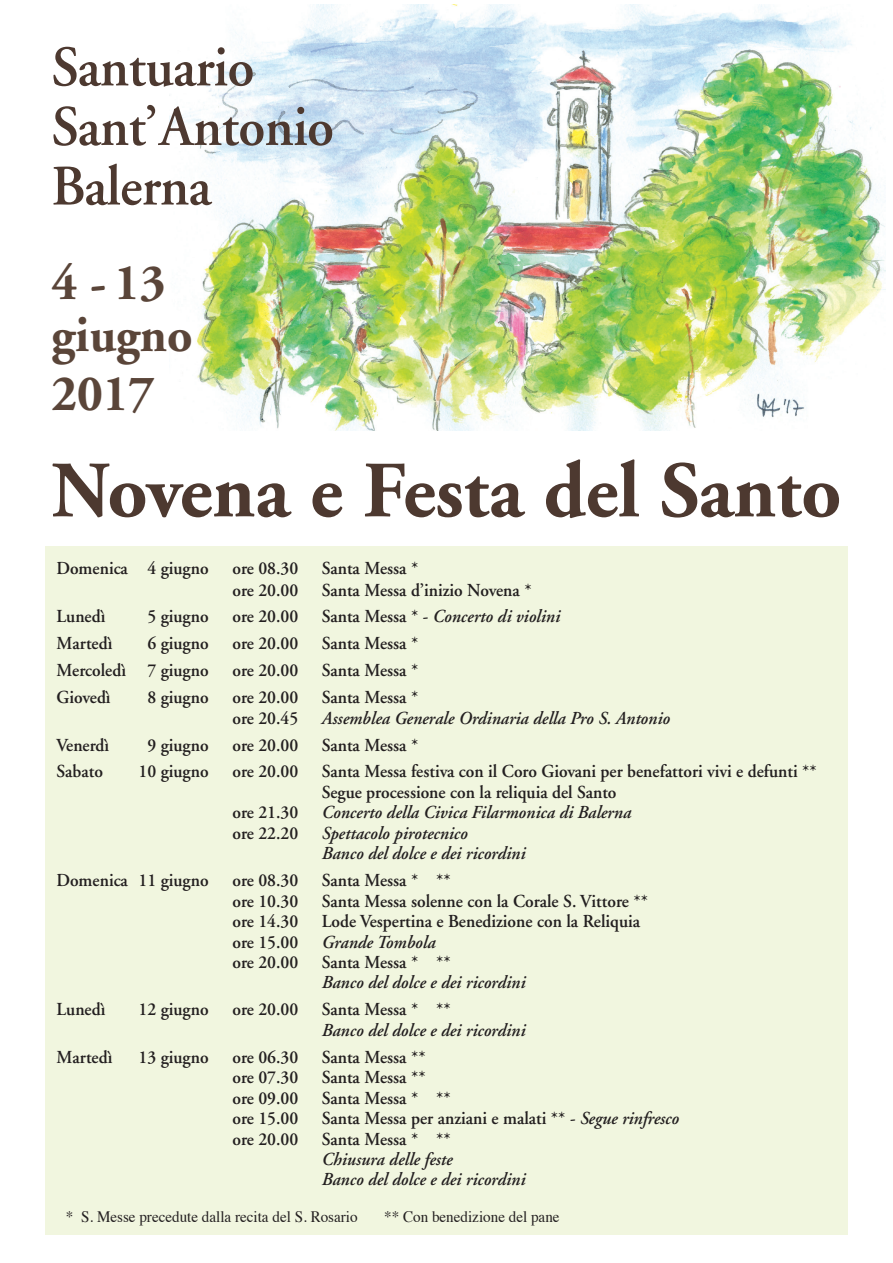
<style>
.page{position:relative;width:893px;height:1263px;background:#fff}
.page>*{position:absolute;margin:0;border:0;box-sizing:border-box;transform-origin:0 0}
.t1{font:700 79.5px "Adobe Garamond";color:#4d3930}
.t2{font:600 57.15px/59.6px "Adobe Garamond";letter-spacing:-.01em;color:#4d3930;scale:.95 1}
.t3{font:700 51px/52.1px "Adobe Garamond";color:#5a4539}
.t4{font:600 18.3px/20.4px "Adobe Garamond";color:#231f20;scale:.95 1}
.t5{font:italic 600 18.3px/20.4px "Adobe Garamond";color:#231f20;scale:.95 1}
.t6{font:15.9px "Times";color:#231f20;scale:.95 1}
.s1{font-style:normal}
.s2{font-style:italic}
</style>
<div class="page">
<img style="left:169px;top:5px;width:716px;height:426px">
<div style="left:45px;top:546px;width:803px;height:688px;background:#f1f6df"></div>
<h2 class="t2" style="left:51px;top:39px;width:299px">Santuario<br>Sant’Antonio<br>Balerna</h2>
<h3 class="t3" style="left:51px;top:258px;width:143px">4 -13 giugno</h3>
<h3 class="t3" style="left:51px;top:369px;width:104px">2017</h3>
<h1 class="t1" style="left:51px;top:448px;width:791px">Novena e Festa del Santo</h1>
<p class="t4" style="left:57px;top:558px;width:161px">Domenica 4 giugno</p>
<p class="t4" style="left:232px;top:558px;width:71px">ore 08.30</p>
<p class="t4" style="left:322px;top:558px;width:103px">Santa Messa *</p>
<p class="t4" style="left:232px;top:580px;width:71px">ore 20.00</p>
<p class="t4" style="left:322px;top:580px;width:222px">Santa Messa d’inizio Novena *</p>
<p class="t4" style="left:57px;top:607px;width:53px">Lunedì</p>
<p class="t4" style="left:147px;top:607px;width:66px">5 giugno</p>
<p class="t4" style="left:232px;top:607px;width:71px">ore 20.00</p>
<p class="t5" style="left:322px;top:607px;width:252px"><span class="s1">Santa Messa * -</span> Concerto di violini</p>
<p class="t4" style="left:57px;top:634px;width:60px">Martedì</p>
<p class="t4" style="left:147px;top:634px;width:66px">6 giugno</p>
<p class="t4" style="left:232px;top:634px;width:71px">ore 20.00</p>
<p class="t4" style="left:322px;top:634px;width:103px">Santa Messa *</p>
<p class="t4" style="left:57px;top:661px;width:161px">Mercoledì 7 giugno</p>
<p class="t4" style="left:232px;top:661px;width:71px">ore 20.00</p>
<p class="t4" style="left:322px;top:661px;width:103px">Santa Messa *</p>
<p class="t4" style="left:57px;top:687px;width:58px">Giovedì</p>
<p class="t4" style="left:147px;top:687px;width:66px">8 giugno</p>
<p class="t4" style="left:232px;top:687px;width:71px">ore 20.00</p>
<p class="t4" style="left:322px;top:687px;width:103px">Santa Messa *</p>
<p class="t4" style="left:232px;top:708px;width:71px">ore 20.45</p>
<p class="t5" style="left:322px;top:708px;width:368px">Assemblea Generale Ordinaria della Pro S. Antonio</p>
<p class="t4" style="left:57px;top:735px;width:57px">Venerdì</p>
<p class="t4" style="left:147px;top:735px;width:66px">9 giugno</p>
<p class="t4" style="left:232px;top:735px;width:71px">ore 20.00</p>
<p class="t4" style="left:322px;top:735px;width:103px">Santa Messa *</p>
<p class="t4" style="left:57px;top:762px;width:50px">Sabato</p>
<p class="t4" style="left:139px;top:762px;width:75px">10 giugno</p>
<p class="t4" style="left:232px;top:762px;width:71px">ore 20.00</p>
<p class="t4" style="left:322px;top:762px;width:522px">Santa Messa festiva con il Coro Giovani per benefattori vivi e defunti **<br>Segue processione con la reliquia del Santo</p>
<p class="t4" style="left:232px;top:803px;width:71px">ore 21.30</p>
<p class="t5" style="left:322px;top:803px;width:327px">Concerto della Civica Filarmonica di Balerna</p>
<p class="t4" style="left:232px;top:823px;width:71px">ore 22.20</p>
<p class="t5" style="left:322px;top:823px;width:216px">Spettacolo pirotecnico<br>Banco del dolce e dei ricordini</p>
<p class="t4" style="left:57px;top:870px;width:161px">Domenica 11 giugno</p>
<p class="t4" style="left:232px;top:870px;width:71px">ore 08.30</p>
<p class="t4" style="left:322px;top:870px;width:137px">Santa Messa * **</p>
<p class="t4" style="left:232px;top:891px;width:71px">ore 10.30</p>
<p class="t4" style="left:322px;top:891px;width:345px">Santa Messa solenne con la Corale S. Vittore **</p>
<p class="t4" style="left:232px;top:911px;width:71px">ore 14.30</p>
<p class="t4" style="left:322px;top:911px;width:336px">Lode Vespertina e Benedizione con la Reliquia</p>
<p class="t4" style="left:232px;top:932px;width:71px">ore 15.00</p>
<p class="t5" style="left:322px;top:932px;width:121px">Grande Tombola</p>
<p class="t4" style="left:232px;top:952px;width:71px">ore 20.00</p>
<p class="t4" style="left:322px;top:952px;width:137px">Santa Messa * **</p>
<p class="t5" style="left:322px;top:973px;width:216px">Banco del dolce e dei ricordini</p>
<p class="t4" style="left:57px;top:1000px;width:53px">Lunedì</p>
<p class="t4" style="left:139px;top:1000px;width:75px">12 giugno</p>
<p class="t4" style="left:232px;top:1000px;width:71px">ore 20.00</p>
<p class="t4" style="left:322px;top:1000px;width:137px">Santa Messa * **</p>
<p class="t5" style="left:322px;top:1020px;width:216px">Banco del dolce e dei ricordini</p>
<p class="t4" style="left:57px;top:1047px;width:60px">Martedì</p>
<p class="t4" style="left:139px;top:1047px;width:75px">13 giugno</p>
<p class="t4" style="left:232px;top:1047px;width:71px">ore 06.30</p>
<p class="t4" style="left:322px;top:1047px;width:111px">Santa Messa **</p>
<p class="t4" style="left:232px;top:1067px;width:71px">ore 07.30</p>
<p class="t4" style="left:322px;top:1067px;width:111px">Santa Messa **</p>
<p class="t4" style="left:232px;top:1088px;width:71px">ore 09.00</p>
<p class="t4" style="left:322px;top:1088px;width:137px">Santa Messa * **</p>
<p class="t4" style="left:232px;top:1108px;width:71px">ore 15.00</p>
<p class="t4" style="left:322px;top:1108px;width:378px">Santa Messa per anziani e malati ** - <span class="s2">Segue rinfresco</span></p>
<p class="t4" style="left:232px;top:1129px;width:71px">ore 20.00</p>
<p class="t4" style="left:322px;top:1129px;width:137px">Santa Messa * **</p>
<p class="t5" style="left:322px;top:1149px;width:216px">Chiusura delle feste<br>Banco del dolce e dei ricordini</p>
<p class="t6" style="left:66px;top:1202px;width:309px">* S. Messe precedute dalla recita del S. Rosario</p>
<p class="t6" style="left:384px;top:1202px;width:186px">** Con benedizione del pane</p>
</div>
